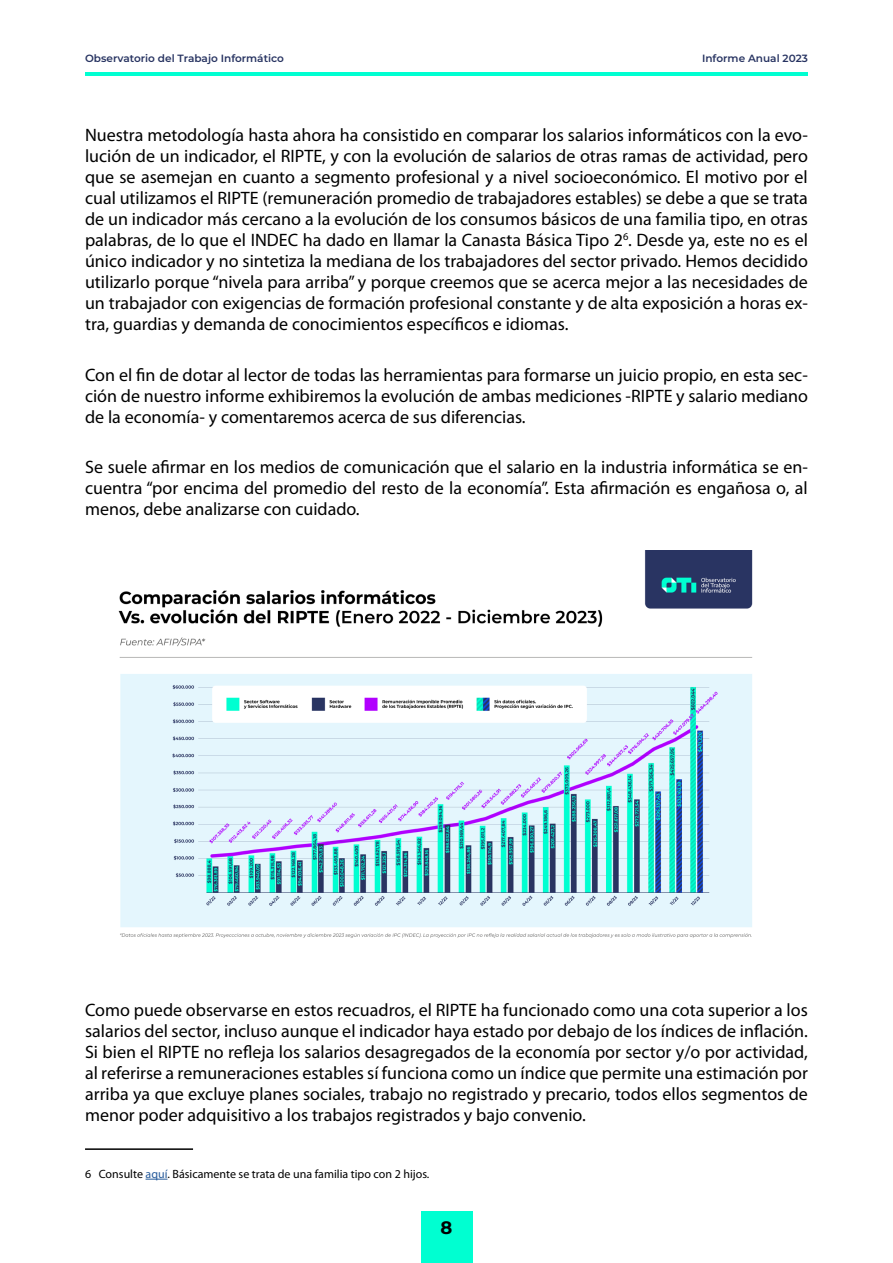
<style>
.page{position:relative;width:893px;height:1263px;background:#fff}
.page>*{position:absolute;margin:0;border:0;box-sizing:border-box;transform-origin:0 0}
.t1{font:18px/21px "Myriad Pro";color:#000;text-align:justify}
.t2{font:700 18px "Montserrat";color:#000}
.t3{font:12px "Myriad Pro";color:#000}
.t4{font:600 10.5px "Montserrat";color:#273361}
.s1{color:#275b9b}
</style>
<div class="page">
<hr style="left:85px;top:72px;width:723px;height:3px;background:#00ffd1">
<div style="left:421px;top:1212px;width:51px;height:51px;background:#00ffd1"></div>
<hr style="left:85px;top:1148px;width:108px;height:2px;background:#000">
<svg style="left:146px;top:1179px;width:22px;height:1px"></svg>
<img style="left:118px;top:551px;width:635px;height:387px">
<p class="t4" style="left:85px;top:51px;width:200px">Observatorio del Trabajo Informático</p>
<p class="t4" style="left:702px;top:51px;width:107px">Informe Anual 2023</p>
<p class="t1" style="left:85px;top:124px;width:724px">Nuestra metodología hasta ahora ha consistido en comparar los salarios informáticos con la evo&shy;lución de un indicador, el RIPTE, y con la evolución de salarios de otras ramas de actividad, pero que se asemejan en cuanto a segmento profesional y a nivel socioeconómico. El motivo por el cual utilizamos el RIPTE (remuneración promedio de trabajadores estables) se debe a que se trata de un indicador más cercano a la evolución de los consumos básicos de una familia tipo, en otras palabras, de lo que el INDEC ha dado en llamar la Canasta Básica Tipo 2<sup>6</sup>. Desde ya, este no es el único indicador y no sintetiza la mediana de los trabajadores del sector privado. Hemos decidido utilizarlo porque “nivela para arriba” y porque creemos que se acerca mejor a las necesidades de un trabajador con exigencias de formación profesional constante y de alta exposición a horas ex&shy;tra, guardias y demanda de conocimientos específicos e idiomas.</p>
<p class="t1" style="left:85px;top:364px;width:724px">Con el fin de dotar al lector de todas las herramientas para formarse un juicio propio, en esta sec&shy;ción de nuestro informe exhibiremos la evolución de ambas mediciones -RIPTE y salario mediano de la economía- y comentaremos acerca de sus diferencias.</p>
<p class="t1" style="left:85px;top:456px;width:724px">Se suele afirmar en los medios de comunicación que el salario en la industria informática se en&shy;cuentra “por encima del promedio del resto de la economía”. Esta afirmación es engañosa o, al menos, debe analizarse con cuidado.</p>
<p class="t1" style="left:85px;top:999px;width:724px">Como puede observarse en estos recuadros, el RIPTE ha funcionado como una cota superior a los salarios del sector, incluso aunque el indicador haya estado por debajo de los índices de inflación.<br>Si bien el RIPTE no refleja los salarios desagregados de la economía por sector y/o por actividad, al referirse a remuneraciones estables sí funciona como un índice que permite una estimación por arriba ya que excluye planes sociales, trabajo no registrado y precario, todos ellos segmentos de menor poder adquisitivo a los trabajos registrados y bajo convenio.</p>
<p class="t3" style="left:85px;top:1166px;width:346px">6 Consulte <span class="s1">aquí</span>. Básicamente se trata de una familia tipo con 2 hijos.</p>
<p class="t2" style="left:441px;top:1215px;width:13px">8</p>
</div>
